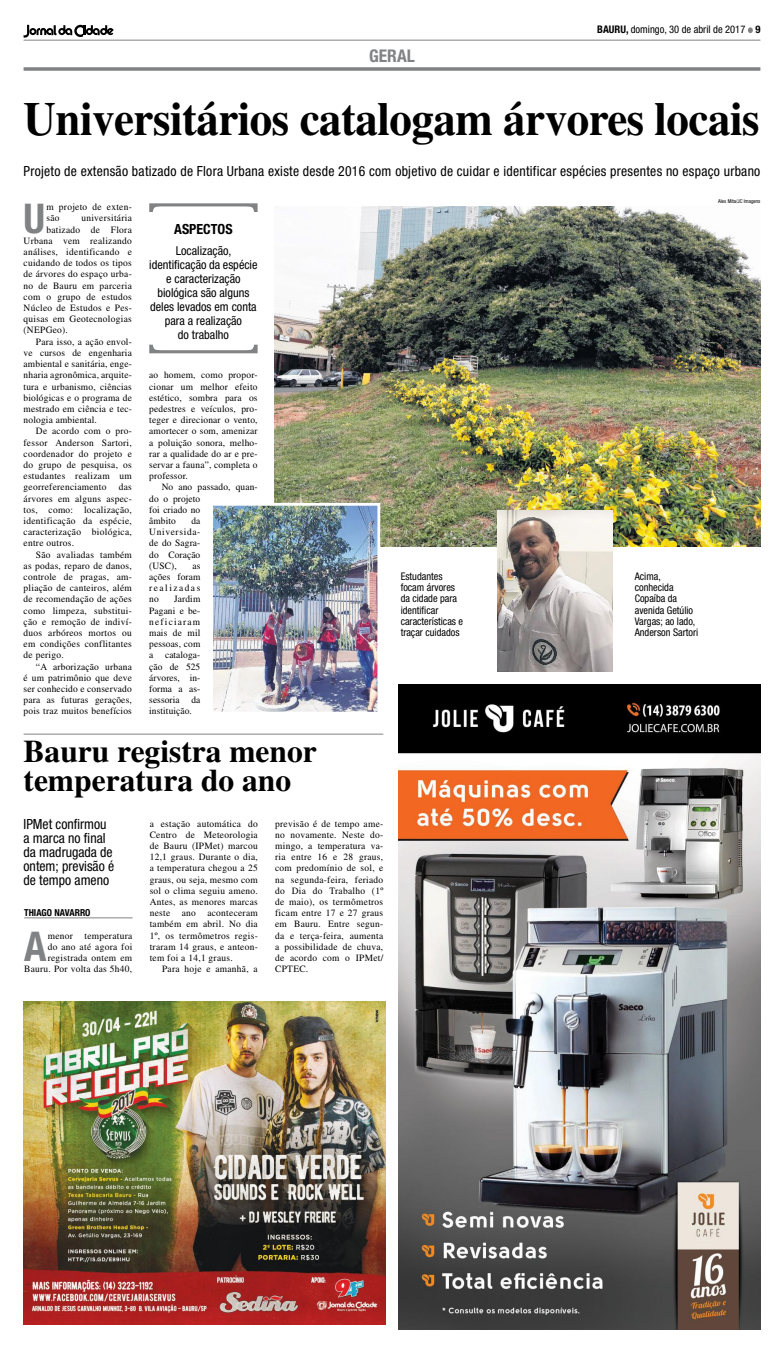
<style>
.page{position:relative;width:784px;height:1355px;background:#fff}
.page>*{position:absolute;margin:0;border:0;box-sizing:border-box;transform-origin:0 0}
.t1{font:47.25px "Toronto PS Bold";letter-spacing:-.01em;color:#000;scale:.95 1}
.t2{font:700 condensed 41.04px "Helvetica Neue";color:#808284}
.t3{font:31.5px/28.9px "Toronto PS Bold";color:#000}
.t4{font:700 condensed 17.5px "Helvetica Neue";color:#808284}
.t5{font:condensed 14px "Helvetica Neue";letter-spacing:.02em;color:#000}
.t6{font:condensed 14px/14px "Helvetica Neue";color:#000}
.t7{font:700 condensed 14px "Helvetica Neue";color:#000}
.t8{font:condensed 12.25px/14px "Helvetica Neue";color:#000;text-align:center}
.t9{font:condensed 10.5px/11.2px "Helvetica Neue";color:#000}
.t10{font:9.62px/11.2px "Toronto";letter-spacing:.03em;color:#000;text-align:justify}
.t11{font:9.62px/11.2px "Toronto";letter-spacing:.01em;color:#000}
.t12{font:700 condensed 9.62px "Helvetica Neue";color:#000}
.t13{font:condensed 5.25px "Helvetica Neue";color:#000}
.s1{font-weight:700}
</style>
<div class="page">
<hr style="left:24px;top:40px;width:736px;height:1px;background:#808284">
<svg style="left:24px;top:67px;width:736px;height:4px"></svg>
<svg style="left:748px;top:27px;width:5px;height:6px"></svg>
<svg style="left:24px;top:25px;width:90px;height:13px"></svg>
<img style="left:275px;top:206px;width:485px;height:340px">
<img style="left:24px;top:1001px;width:362px;height:322px">
<img style="left:398px;top:684px;width:362px;height:645px">
<svg style="left:149px;top:344px;width:109px;height:9px"></svg>
<svg style="left:149px;top:203px;width:109px;height:9px"></svg>
<hr style="left:24px;top:733px;width:359px;height:1px;background:#808284">
<hr style="left:24px;top:917px;width:108px;height:1px;background:#808284">
<img style="left:214px;top:507px;width:162px;height:203px">
<div style="left:210px;top:503px;width:170px;height:211px;border:3px solid #fff"></div>
<img style="left:497px;top:510px;width:116px;height:161px">
<h3 class="t4" style="left:369px;top:45px;width:47px">GERAL</h3>
<p class="t9" style="left:597px;top:24px;width:165px"><span class="s1">BAURU,</span> domingo, 30 de abril de 2017 <span class="s1">9</span></p>
<h1 class="t1" style="left:24px;top:91px;width:776px">Universitários catalogam árvores locais</h1>
<h3 class="t5" style="left:24px;top:163px;width:738px">Projeto de extensão batizado de Flora Urbana existe desde 2016 com objetivo de cuidar e identificar espécies presentes no espaço urbano</h3>
<h2 class="t2" style="left:24px;top:193px;width:23px">U</h2>
<p class="t10" style="left:46px;top:201px;width:87px">m projeto de exten&shy;são</p>
<p class="t10" style="left:81px;top:212px;width:52px">universitária</p>
<p class="t10" style="left:46px;top:224px;width:87px">batizado de Flora</p>
<p class="t10" style="left:24px;top:235px;width:110px">Urbana vem realizando</p>
<p class="t10" style="left:24px;top:246px;width:110px">análises, identificando e</p>
<p class="t10" style="left:24px;top:257px;width:110px">cuidando de todos os tipos</p>
<p class="t10" style="left:24px;top:268px;width:110px">de árvores do espaço urba-</p>
<p class="t10" style="left:24px;top:280px;width:110px">no de Bauru em parceria</p>
<p class="t10" style="left:24px;top:291px;width:110px">com o grupo de estudos</p>
<p class="t10" style="left:24px;top:302px;width:110px">Núcleo de Estudos e Pes-</p>
<p class="t10" style="left:24px;top:313px;width:110px">quisas em Geotecnologias</p>
<p class="t10" style="left:24px;top:324px;width:46px">(NEPGeo).</p>
<p class="t10" style="left:36px;top:336px;width:97px">Para isso, a ação envol-</p>
<p class="t10" style="left:24px;top:347px;width:110px">ve cursos de engenharia</p>
<p class="t10" style="left:24px;top:358px;width:110px">ambiental e sanitária, enge-</p>
<p class="t10" style="left:24px;top:369px;width:110px">nharia agronômica, arquite-</p>
<p class="t10" style="left:24px;top:380px;width:110px">tura e urbanismo, ciências</p>
<p class="t10" style="left:24px;top:392px;width:110px">biológicas e o programa de</p>
<p class="t10" style="left:24px;top:403px;width:110px">mestrado em ciência e tec-</p>
<p class="t10" style="left:24px;top:414px;width:75px">nologia ambiental.</p>
<p class="t10" style="left:36px;top:425px;width:97px">De acordo com o pro-</p>
<p class="t10" style="left:24px;top:436px;width:110px">fessor Anderson Sartori,</p>
<p class="t10" style="left:24px;top:448px;width:110px">coordenador do projeto e</p>
<p class="t10" style="left:24px;top:459px;width:110px">do grupo de pesquisa, os</p>
<p class="t10" style="left:24px;top:470px;width:110px">estudantes realizam um</p>
<p class="t10" style="left:24px;top:481px;width:85px">georreferenciamento</p>
<p class="t10" style="left:24px;top:481px;width:110px;text-indent:95px">das árvores em alguns aspec&shy;tos, como: localização, identificação da espécie, caracterização biológica, entre outros.</p>
<p class="t10" style="left:24px;top:548px;width:110px;text-indent:12px">São avaliadas também as podas, reparo de danos, controle de pragas, am&shy;pliação de canteiros, além de recomendação de ações como limpeza, substitui&shy;ção e remoção de indiví&shy;duos arbóreos mortos ou em condições conflitantes de perigo.</p>
<p class="t10" style="left:24px;top:660px;width:110px;text-indent:12px">“A arborização urbana é um patrimônio que deve ser conhecido e conservado para as futuras gerações, pois traz muitos benefícios</p>
<h3 class="t7" style="left:174px;top:221px;width:60px">ASPECTOS</h3>
<p class="t8" style="left:149px;top:243px;width:110px">Localização, identificação da espécie e caracterização biológica são alguns deles levados em conta para a realização<br>do trabalho</p>
<p class="t10" style="left:149px;top:369px;width:110px">ao homem, como propor&shy;cionar um melhor efeito estético, sombra para os pedestres e veículos, pro&shy;teger e direcionar o vento, amortecer o som, amenizar a poluição sonora, melho&shy;rar a qualidade do ar e pre&shy;servar a fauna”, completa o professor.</p>
<p class="t11" style="left:149px;top:481px;width:110px;text-indent:12px">No ano passado, quan&shy;do o projeto<br>foi criado no<br>âmbito</p>
<p class="t10" style="left:149px;top:515px;width:53px;text-indent:42px">da Universida&shy;de do Sagra&shy;do Coração (USC),</p>
<p class="t10" style="left:149px;top:560px;width:53px;text-indent:43px">as ações foram realizadas no</p>
<p class="t10" style="left:149px;top:593px;width:53px;text-indent:25px">Jardim Pagani e be&shy;neficiaram mais de mil pessoas, com a cataloga&shy;ção de 525 árvores, in&shy;forma a as&shy;sessoria da instituição.</p>
<h3 class="t3" style="left:24px;top:736px;width:295px">Bauru registra menor temperatura do ano</h3>
<h3 class="t6" style="left:24px;top:816px;width:92px">IPMet confirmou a marca no final da madrugada de ontem; previsão é de tempo ameno</h3>
<p class="t12" style="left:24px;top:906px;width:68px">THIAGO NAVARRO</p>
<h2 class="t2" style="left:24px;top:921px;width:24px">A</h2>
<p class="t10" style="left:24px;top:929px;width:110px;text-align:right">menor temperatura<br>do ano até agora foi registrada ontem em<br>Bauru. Por volta das 5h40,</p>
<p class="t10" style="left:150px;top:817px;width:110px">a estação automática do Centro de Meteorologia de Bauru (IPMet) marcou 12,1 graus. Durante o dia, a temperatura chegou a 25 graus, ou seja, mesmo com sol o clima seguiu ameno.<br>Antes, as menores marcas neste ano aconteceram também em abril. No dia 1º, os termômetros regis&shy;traram 14 graus, e anteon&shy;tem foi a 14,1 graus.</p>
<p class="t10" style="left:162px;top:963px;width:97px">Para hoje e amanhã, a</p>
<p class="t10" style="left:275px;top:817px;width:110px">previsão é de tempo ame&shy;no novamente. Neste do&shy;mingo, a temperatura va&shy;ria entre 16 e 28 graus, com predomínio de sol, e na segunda-feira, feriado do Dia do Trabalho (1º de maio), os termômetros ficam entre 17 e 27 graus em Bauru. Entre segun&shy;da e terça-feira, aumenta a possibilidade de chuva, de acordo com o IPMet/ CPTEC.</p>
<p class="t9" style="left:401px;top:570px;width:64px">Estudantes focam árvores da cidade para identificar características e traçar cuidados</p>
<p class="t13" style="left:718px;top:198px;width:44px">Alex Mita/JC Imagens</p>
<p class="t9" style="left:635px;top:570px;width:65px">Acima, conhecida<br>Copaíba da avenida Getúlio<br>Vargas; ao lado,<br>Anderson Sartori</p>
</div>
